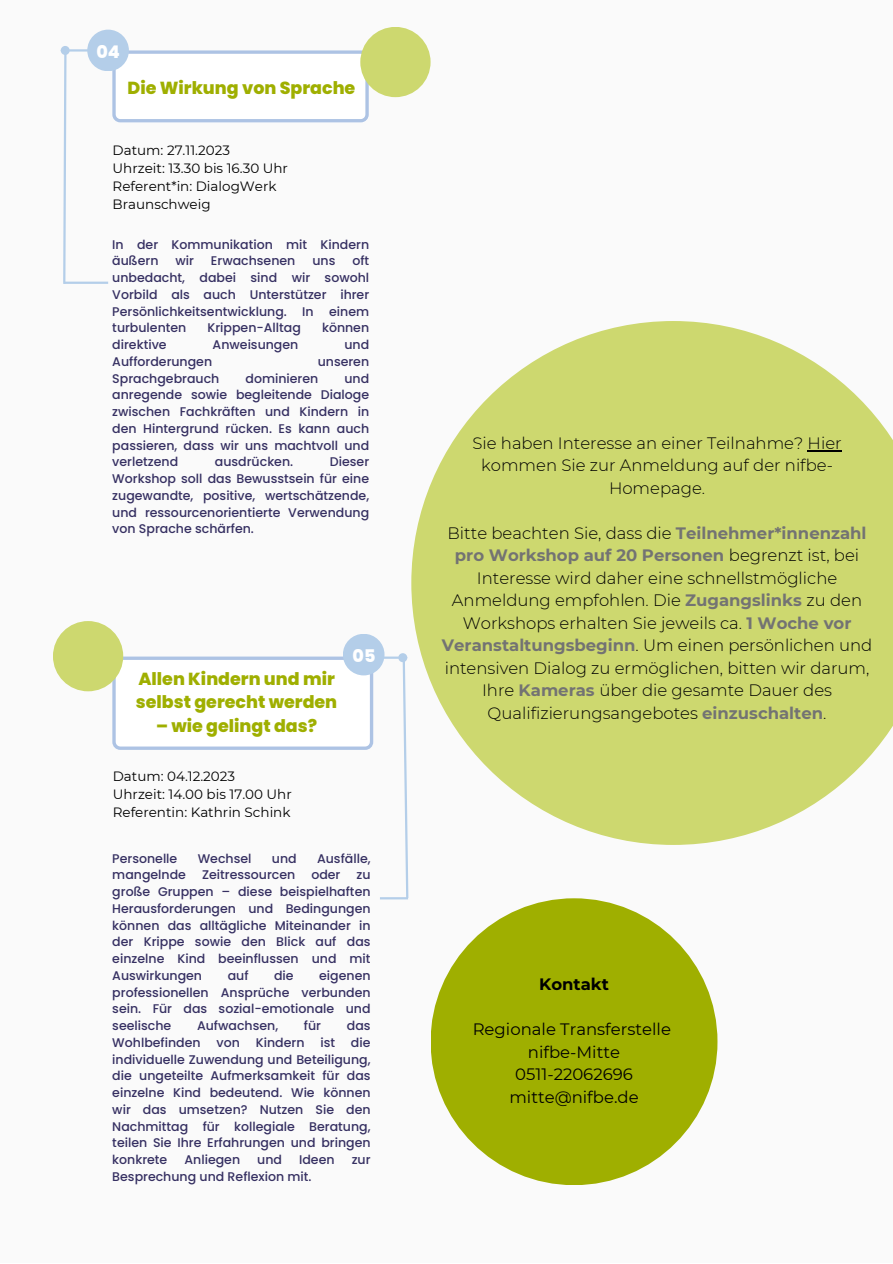
<style>
.page{position:relative;width:893px;height:1264px;background:#fff}
.page>*{position:absolute;margin:0;border:0;box-sizing:border-box;transform-origin:0 0}
.t1{font:800 17.4px/23.5px "Poppins";color:#9faf00}
.t2{font:800 17.4px "Poppins";color:#fff}
.t3{font:300 16.5px/22.5px "Montserrat";color:#000;text-align:center}
.t4{font:16.5px "Montserrat";color:#000}
.t5{font:700 16.5px "Montserrat";color:#000}
.t6{font:13.5px/18px "Montserrat";color:#000}
.t7{font:500 12.6px/16.8px "Poppins";color:#363062;text-align:justify}
.s1{font-weight:700;color:#737373}
</style>
<div class="page">
<div style="left:0;top:0;width:892px;height:1262px;background:#fafafa"></div>
<svg style="left:63px;top:55px;width:4px;height:229px"></svg>
<hr style="left:64px;top:281px;width:44px;height:3px;background:#b4cee9">
<svg style="left:112px;top:50px;width:257px;height:72px"></svg>
<div style="left:87px;top:30px;width:42px;height:41px;background:#b4cee9;border-radius:50%"></div>
<hr style="left:69px;top:49px;width:45px;height:3px;background:#b4cee9">
<div style="left:62px;top:47px;width:7px;height:7px;background:#b4cee9;border-radius:50%"></div>
<div style="left:61px;top:46px;width:9px;height:9px;border:2px solid #b4cee9;border-radius:50%"></div>
<div style="left:360px;top:27px;width:70px;height:70px;background:#cdd86f;border-radius:50%"></div>
<svg style="left:401px;top:657px;width:8px;height:243px"></svg>
<hr style="left:363px;top:656px;width:36px;height:2px;background:#b4cee9">
<div style="left:399px;top:654px;width:7px;height:7px;background:#b4cee9;border-radius:50%"></div>
<div style="left:398px;top:653px;width:9px;height:9px;border:2px solid #b4cee9;border-radius:50%"></div>
<svg style="left:112px;top:656px;width:261px;height:94px"></svg>
<div style="left:343px;top:634px;width:41px;height:41px;background:#b4cee9;border-radius:50%"></div>
<div style="left:53px;top:621px;width:70px;height:70px;background:#cdd86f;border-radius:50%"></div>
<hr style="left:380px;top:897px;width:28px;height:2px;background:#b4cee9">
<svg style="left:411px;top:321px;width:481px;height:524px;fill:#cdd86f"></svg>
<hr style="left:807px;top:450px;width:34px;height:1px;background:#000">
<div style="left:430px;top:898px;width:287px;height:287px;background:#9faf00;border-radius:50%"></div>
<p class="t2" style="left:96px;top:39px;width:25px">04</p>
<p class="t1" style="left:127px;top:76px;width:229px">Die Wirkung von Sprache</p>
<p class="t6" style="left:113px;top:141px;width:119px">Datum: 27.11.2023</p>
<p class="t6" style="left:113px;top:159px;width:177px">Uhrzeit: 13.30 bis 16.30 Uhr</p>
<p class="t6" style="left:113px;top:177px;width:165px">Referent*in: DialogWerk<br>Braunschweig</p>
<p class="t7" style="left:112px;top:236px;width:258px">In der Kommunikation mit Kindern äußern</p>
<p class="t7" style="left:112px;top:253px;width:258px;text-indent:240px">oft unbedacht, dabei sind wir sowohl Vorbild als auch Unterstützer ihrer Persönlichkeitsentwicklung. In einem turbulenten</p>
<p class="t7" style="left:175px;top:253px;width:20px">wir</p>
<p class="t7" style="left:211px;top:253px;width:86px">Erwachsenen</p>
<p class="t7" style="left:312px;top:253px;width:24px">uns</p>
<p class="t7" style="left:207px;top:319px;width:95px">Krippen-Alltag</p>
<p class="t7" style="left:322px;top:319px;width:49px">können</p>
<p class="t7" style="left:112px;top:336px;width:56px">direktive</p>
<p class="t7" style="left:213px;top:336px;width:87px">Anweisungen</p>
<p class="t7" style="left:344px;top:336px;width:26px">und</p>
<p class="t7" style="left:112px;top:353px;width:101px">Aufforderungen</p>
<p class="t7" style="left:318px;top:353px;width:53px">unseren</p>
<p class="t7" style="left:112px;top:370px;width:109px">Sprachgebrauch</p>
<p class="t7" style="left:245px;top:370px;width:74px">dominieren</p>
<p class="t7" style="left:112px;top:370px;width:258px;text-indent:232px">und anregende sowie begleitende Dialoge zwischen Fachkräften und Kindern in den Hintergrund rücken. Es kann auch passieren, dass wir uns machtvoll und verletzend</p>
<p class="t7" style="left:112px;top:453px;width:258px;text-indent:217px">Dieser Workshop soll das Bewusstsein für eine zugewandte, positive, wertschätzende, und ressourcenorientierte Verwendung von Sprache schärfen.</p>
<p class="t7" style="left:215px;top:453px;width:80px">ausdrücken.</p>
<p class="t1" style="left:136px;top:667px;width:203px">Allen Kindern und mir selbst gerecht werden</p>
<p class="t1" style="left:156px;top:714px;width:162px">– wie gelingt das?</p>
<p class="t6" style="left:113px;top:767px;width:124px">Datum: 04.12.2023</p>
<p class="t6" style="left:113px;top:785px;width:180px">Uhrzeit: 14.00 bis 17.00 Uhr</p>
<p class="t6" style="left:113px;top:803px;width:179px">Referentin: Kathrin Schink</p>
<p class="t2" style="left:352px;top:643px;width:24px">05</p>
<p class="t7" style="left:112px;top:849px;width:67px">Personelle</p>
<p class="t7" style="left:198px;top:849px;width:55px">Wechsel</p>
<p class="t7" style="left:272px;top:849px;width:26px">und</p>
<p class="t7" style="left:317px;top:849px;width:55px">Ausfälle,</p>
<p class="t7" style="left:112px;top:866px;width:75px">mangelnde</p>
<p class="t7" style="left:202px;top:866px;width:95px">Zeitressourcen</p>
<p class="t7" style="left:311px;top:866px;width:31px">oder</p>
<p class="t7" style="left:112px;top:866px;width:260px;text-indent:244px">zu große Gruppen – diese beispielhaften Herausforderungen und Bedingungen können das alltägliche Miteinander in der Krippe sowie den Blick auf das einzelne Kind beeinflussen und mit Auswirkungen</p>
<p class="t7" style="left:228px;top:967px;width:22px">auf</p>
<p class="t7" style="left:274px;top:967px;width:21px">die</p>
<p class="t7" style="left:112px;top:967px;width:260px;text-indent:207px">eigenen professionellen Ansprüche verbunden sein. Für das sozial-emotionale und seelische</p>
<p class="t7" style="left:197px;top:1017px;width:83px">Aufwachsen,</p>
<p class="t7" style="left:304px;top:1017px;width:19px">für</p>
<p class="t7" style="left:347px;top:1017px;width:25px">das</p>
<p class="t7" style="left:112px;top:1034px;width:90px">Wohlbefinden</p>
<p class="t7" style="left:216px;top:1034px;width:25px">von</p>
<p class="t7" style="left:256px;top:1034px;width:50px">Kindern</p>
<p class="t7" style="left:320px;top:1034px;width:16px">ist</p>
<p class="t7" style="left:112px;top:1034px;width:260px;text-indent:239px">die individuelle Zuwendung und Beteiligung, die ungeteilte Aufmerksamkeit für das einzelne Kind bedeutend. Wie können wir das umsetzen? Nutzen Sie den Nachmittag für kollegiale Beratung, teilen Sie Ihre Erfahrungen und bringen konkrete</p>
<p class="t7" style="left:184px;top:1151px;width:57px">Anliegen</p>
<p class="t7" style="left:257px;top:1151px;width:26px">und</p>
<p class="t7" style="left:299px;top:1151px;width:37px">Ideen</p>
<p class="t7" style="left:351px;top:1151px;width:20px">zur</p>
<p class="t7" style="left:112px;top:1167px;width:201px">Besprechung und Reflexion mit.</p>
<p class="t3" style="left:472px;top:432px;width:370px">Sie haben Interesse an einer Teilnahme? Hier kommen Sie zur Anmeldung auf der nifbe-<br>Homepage.</p>
<p class="t3" style="left:442px;top:521px;width:432px">Bitte beachten Sie, dass die <span class="s1">Teilnehmer*innenzahl pro Workshop auf 20 Personen</span> begrenzt ist, bei Interesse wird daher eine schnellstmögliche Anmeldung empfohlen. Die <span class="s1">Zugangslinks</span> zu den Workshops erhalten Sie jeweils ca. <span class="s1">1 Woche vor Veranstaltungsbeginn</span>. Um einen persönlichen und intensiven Dialog zu ermöglichen, bitten wir darum, Ihre <span class="s1">Kameras</span> über die gesamte Dauer des Qualifizierungsangebotes <span class="s1">einzuschalten</span>.</p>
<p class="t5" style="left:539px;top:974px;width:71px">Kontakt</p>
<p class="t4" style="left:472px;top:1019px;width:200px">Regionale Transferstelle</p>
<p class="t4" style="left:528px;top:1041px;width:94px">nifbe-Mitte</p>
<p class="t4" style="left:515px;top:1064px;width:119px">0511-22062696</p>
<p class="t4" style="left:509px;top:1086px;width:131px">mitte@nifbe.de</p>
</div>
